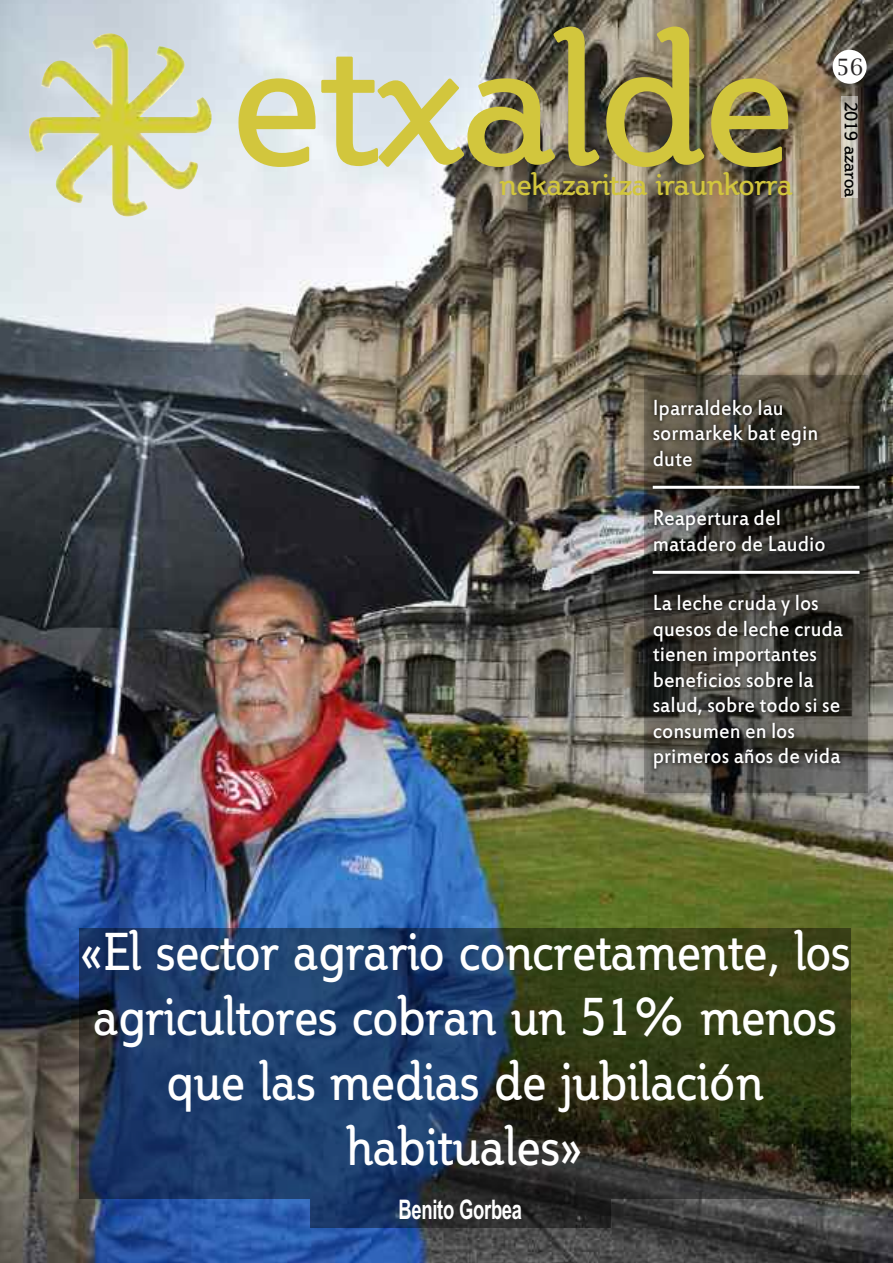
<style>
.page{position:relative;width:893px;height:1263px;background:#fff}
.page>*{position:absolute;margin:0;border:0;box-sizing:border-box;transform-origin:0 0}
.t1{font:180px "Steinem";color:#d2c63d}
.t2{font:52.5px/64.8px "Steinem";letter-spacing:.01em;color:#fff;text-align:center;scale:.9 1}
.t3{font:30px "Steinem";color:#d2c63d}
.t4{font:700 27px "Arial Narrow";letter-spacing:-.015em;color:#fff;scale:.83 1}
.t5{font:24px/25.5px "Estrangelo Edessa";color:#fff;scale:.9 1}
.t6{font:22.5px "Lucida Bright";color:#272526}
.t7{font:18px "Steinem";color:#000}
</style>
<div class="page">
<img style="left:0;top:0;width:893px;height:1263px">
<img style="left:637px;top:368px;width:241px;height:435px">
<div style="left:644px;top:375px;width:224px;height:418px;background:#000;opacity:.2"></div>
<hr style="left:653px;top:486px;width:206px;height:3px;background:#fff">
<hr style="left:653px;top:571px;width:206px;height:3px;background:#fff">
<div style="left:841px;top:97px;width:17px;height:101px;background:#fff;opacity:.44"></div>
<div style="left:833px;top:50px;width:34px;height:34px;background:#fff;border-radius:50%"></div>
<img style="left:29px;top:33px;width:182px;height:184px">
<div style="left:79px;top:928px;width:771px;height:271px;background:#000;opacity:.41"></div>
<div style="left:310px;top:1199px;width:300px;height:28px;background:#000;opacity:.41"></div>
<h1 class="t1" style="left:230px;top:3px;width:564px">etxalde</h1>
<p class="t3" style="left:500px;top:168px;width:294px">nekazaritza iraunkorra</p>
<p class="t6" style="left:836px;top:54px;width:29px">56</p>
<p class="t7" style="left:861px;top:102px;width:97px;rotate:90deg">2019 azaroa</p>
<p class="t5" style="left:653px;top:393px;width:185px">Iparraldeko lau sormarkek bat egin dute</p>
<p class="t5" style="left:653px;top:504px;width:194px">Reapertura del matadero de Laudio</p>
<p class="t5" style="left:653px;top:589px;width:213px">La leche cruda y los quesos de leche cruda tienen importantes beneficios sobre la salud, sobre todo si se consumen en los primeros años de vida</p>
<h2 class="t2" style="left:80px;top:920px;width:857px">«El sector agrario concretamente, los agricultores cobran un 51% menos que las medias de jubilación habituales»</h2>
<p class="t4" style="left:399px;top:1194px;width:150px">Benito Gorbea</p>
</div>
